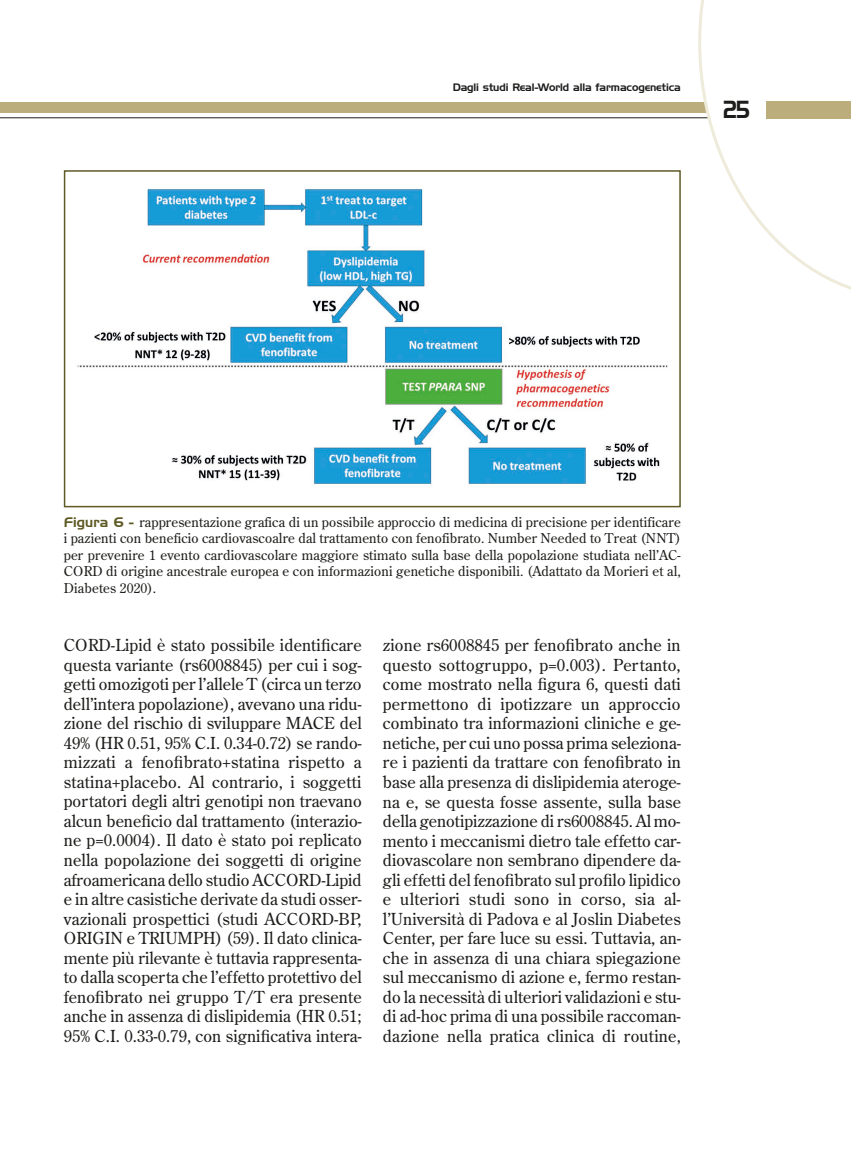
<style>
.page{position:relative;width:851px;height:1149px;background:#fff}
.page>*{position:absolute;margin:0;border:0;box-sizing:border-box;transform-origin:0 0}
.t1{font:24px "Handel Gothic BT";color:#1d1d1b;scale:.8 1}
.t2{font:16.5px/19.5px "Century Old Style Std";letter-spacing:.005em;color:#1d1d1b;text-align:justify}
.t3{font:13.5px/16.5px "Century Old Style Std";letter-spacing:.01em;color:#1d1d1b;text-align:justify}
.t4{font:10.5px "Handel Gothic BT";letter-spacing:-.01em;color:#1d1d1b}
.s1{font-family:"Handel Gothic BT";color:#5e5a25}
</style>
<div class="page">
<hr style="left:0;top:117px;width:850px;height:1px;background:#1d1d1b">
<div style="left:0;top:102px;width:850px;height:11px;background:#bbae7c"></div>
<svg style="left:698px;top:0;width:152px;height:289px"></svg>
<div style="left:765px;top:101px;width:85px;height:17px;background:#bbae7c"></div>
<img style="left:77px;top:189px;width:591px;height:296px">
<div style="left:64px;top:170px;width:616px;height:337px;border:2px solid #5e5a25"></div>
<p class="t4" style="left:452px;top:81px;width:229px">Dagli studi Real-World alla farmacogenetica</p>
<h1 class="t1" style="left:723px;top:95px;width:34px">25</h1>
<p class="t3" style="left:64px;top:513px;width:618px"><span class="s1">Figura 6 -</span> rappresentazione grafica di un possibile approccio di medicina di precisione per identificare i pazienti con beneficio cardiovascoalre dal trattamento con fenofibrato. Number Needed to Treat (NNT) per prevenire 1 evento cardiovascolare maggiore stimato sulla base della popolazione studiata nell’AC-CORD di origine ancestrale europea e con informazioni genetiche disponibili. (Adattato da Morieri et al, Diabetes 2020).</p>
<p class="t2" style="left:64px;top:635px;width:299px">CORD-Lipid è stato possibile identificare questa variante (rs6008845) per cui i sog&shy;getti omozigoti per l’allele T (circa un terzo dell’intera popolazione), avevano una ridu&shy;zione del rischio di sviluppare MACE del 49% (HR 0.51, 95% C.I. 0.34-0.72) se rando&shy;mizzati a fenofibrato+statina rispetto a statina+placebo. Al contrario, i soggetti portatori degli altri genotipi non traevano alcun beneficio dal trattamento (interazio&shy;ne p=0.0004). Il dato è stato poi replicato nella popolazione dei soggetti di origine afroamericana dello studio ACCORD-Lipid e in altre casistiche derivate da studi osser&shy;vazionali prospettici (studi ACCORD-BP, ORIGIN e TRIUMPH) (59). Il dato clinica&shy;mente più rilevante è tuttavia rappresenta&shy;to dalla scoperta che l’effetto protettivo del fenofibrato nei gruppo T/T era presente anche in assenza di dislipidemia (HR 0.51; 95% C.I. 0.33-0.79, con significativa intera-</p>
<p class="t2" style="left:383px;top:635px;width:299px">zione rs6008845 per fenofibrato anche in questo sottogruppo, p=0.003). Pertanto, come mostrato nella figura 6, questi dati permettono di ipotizzare un approccio combinato tra informazioni cliniche e ge&shy;netiche, per cui uno possa prima seleziona&shy;re i pazienti da trattare con fenofibrato in base alla presenza di dislipidemia ateroge&shy;na e, se questa fosse assente, sulla base della genotipizzazione di rs6008845. Al mo&shy;mento i meccanismi dietro tale effetto car&shy;diovascolare non sembrano dipendere da&shy;gli effetti del fenofibrato sul profilo lipidico e ulteriori studi sono in corso, sia al&shy;l’Università di Padova e al Joslin Diabetes Center, per fare luce su essi. Tuttavia, an&shy;che in assenza di una chiara spiegazione sul meccanismo di azione e, fermo restan&shy;do la necessità di ulteriori validazioni e stu&shy;di ad-hoc prima di una possibile raccoman&shy;dazione nella pratica clinica di routine,</p>
</div>
